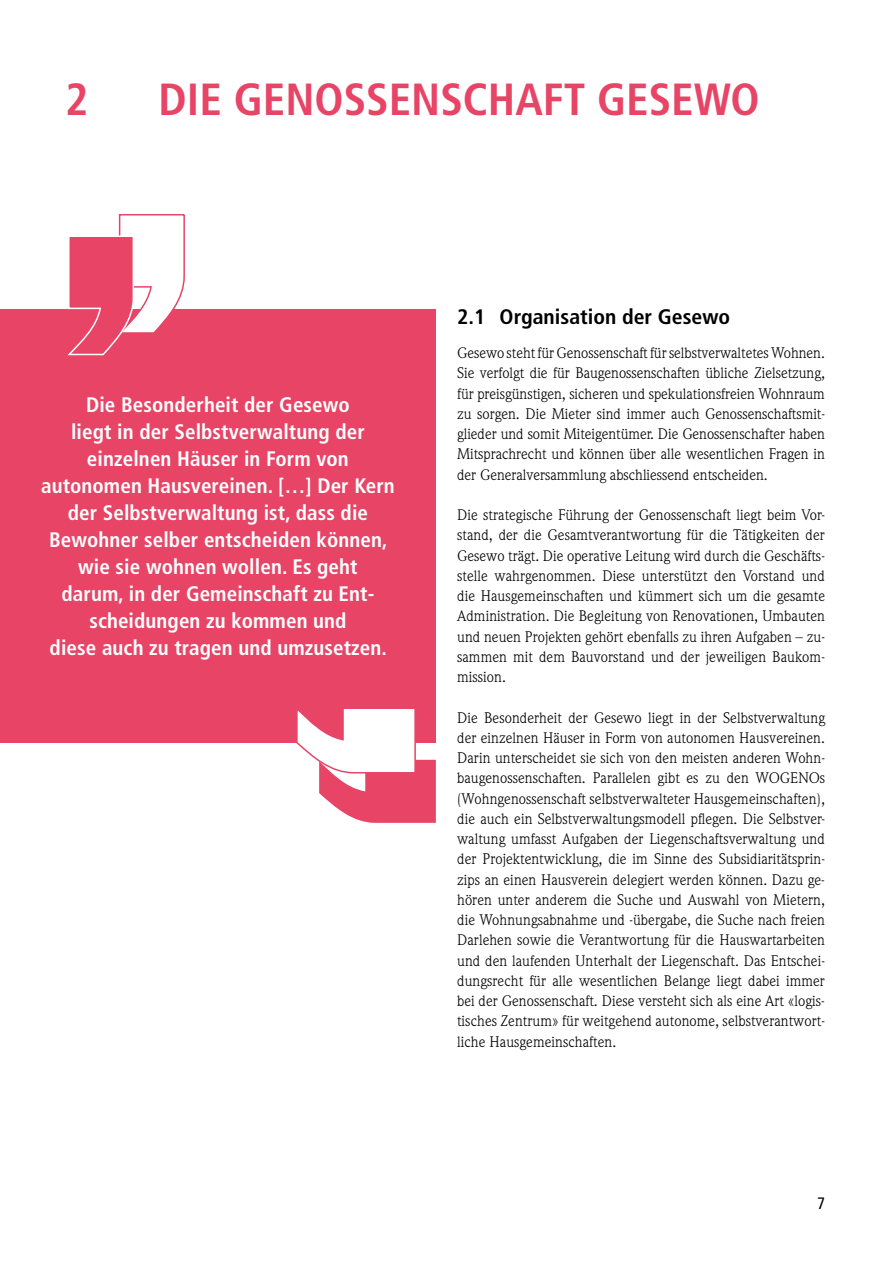
<style>
.page{position:relative;width:893px;height:1263px;background:#fff}
.page>*{position:absolute;margin:0;border:0;box-sizing:border-box;transform-origin:0 0}
.t1{font:700 condensed 45px "Frutiger";color:#e74466}
.t2{font:700 condensed 21px/27px "Frutiger";letter-spacing:.005em;color:#fff;text-align:center}
.t3{font:700 condensed 21px "Frutiger";color:#000}
.t4{font:condensed 16.5px "Frutiger";color:#000}
.t5{font:15px/20.2px "Weidemann";letter-spacing:.005em;color:#000;text-align:justify}
</style>
<div class="page">
<div style="left:0;top:309px;width:436px;height:434px;background:#e74466"></div>
<svg style="left:67px;top:214px;width:118px;height:142px"></svg>
<svg style="left:296px;top:709px;width:140px;height:114px"></svg>
<h1 class="t1" style="left:65px;top:73px;width:25px">2</h1>
<h1 class="t1" style="left:159px;top:73px;width:602px">Die Genossenschaft Gesewo</h1>
<p class="t2" style="left:41px;top:392px;width:355px">Die Besonderheit der Gesewo<br>liegt in der Selbstverwaltung der einzelnen Häuser in Form von autonomen Hausvereinen. […] Der Kern der Selbstverwaltung ist, dass die<br>Bewohner selber entscheiden können, wie sie wohnen wollen. Es geht<br>darum, in der Gemeinschaft zu Ent&shy;scheidungen zu kommen und<br>diese auch zu tragen und umzusetzen.</p>
<h2 class="t3" style="left:457px;top:305px;width:275px">2.1 Organisation der Gesewo</h2>
<p class="t5" style="left:457px;top:343px;width:369px">Gesewo steht für Genossenschaft für selbstverwaltetes Wohnen.<br>Sie verfolgt die für Baugenossenschaften übliche Zielsetzung, für preisgünstigen, sicheren und spekulationsfreien Wohnraum zu sorgen. Die Mieter sind immer auch Genossenschaftsmit&shy;glieder und somit Miteigentümer. Die Genossenschafter haben Mitsprachrecht und können über alle wesentlichen Fragen in der Generalversammlung abschliessend entscheiden.</p>
<p class="t5" style="left:457px;top:505px;width:369px">Die strategische Führung der Genossenschaft liegt beim Vor&shy;stand, der die Gesamtverantwortung für die Tätigkeiten der Gesewo trägt. Die operative Leitung wird durch die Geschäfts&shy;stelle wahrgenommen. Diese unterstützt den Vorstand und die Hausgemeinschaften und kümmert sich um die gesamte Administration. Die Begleitung von Renovationen, Umbauten und neuen Projekten gehört ebenfalls zu ihren Aufgaben – zu&shy;sammen mit dem Bauvorstand und der jeweiligen Baukom&shy;mission.</p>
<p class="t5" style="left:457px;top:707px;width:369px">Die Besonderheit der Gesewo liegt in der Selbstverwaltung der einzelnen Häuser in Form von autonomen Hausvereinen.<br>Darin unterscheidet sie sich von den meisten anderen Wohn&shy;baugenossenschaften. Parallelen gibt es zu den WOGENOs (Wohngenossenschaft selbstverwalteter Hausgemeinschaften), die auch ein Selbstverwaltungsmodell pflegen. Die Selbstver&shy;waltung umfasst Aufgaben der Liegenschaftsverwaltung und der Projektentwicklung, die im Sinne des Subsidiaritätsprin&shy;zips an einen Hausverein delegiert werden können. Dazu ge&shy;hören unter anderem die Suche und Auswahl von Mietern, die Wohnungsabnahme und -übergabe, die Suche nach freien Darlehen sowie die Verantwortung für die Hauswartarbeiten und den laufenden Unterhalt der Liegenschaft. Das Entschei&shy;dungsrecht für alle wesentlichen Belange liegt dabei immer bei der Genossenschaft. Diese versteht sich als eine Art «logis&shy;tisches Zentrum» für weitgehend autonome, selbstverantwort&shy;liche Hausgemeinschaften.</p>
<p class="t4" style="left:817px;top:1193px;width:9px">7</p>
</div>
